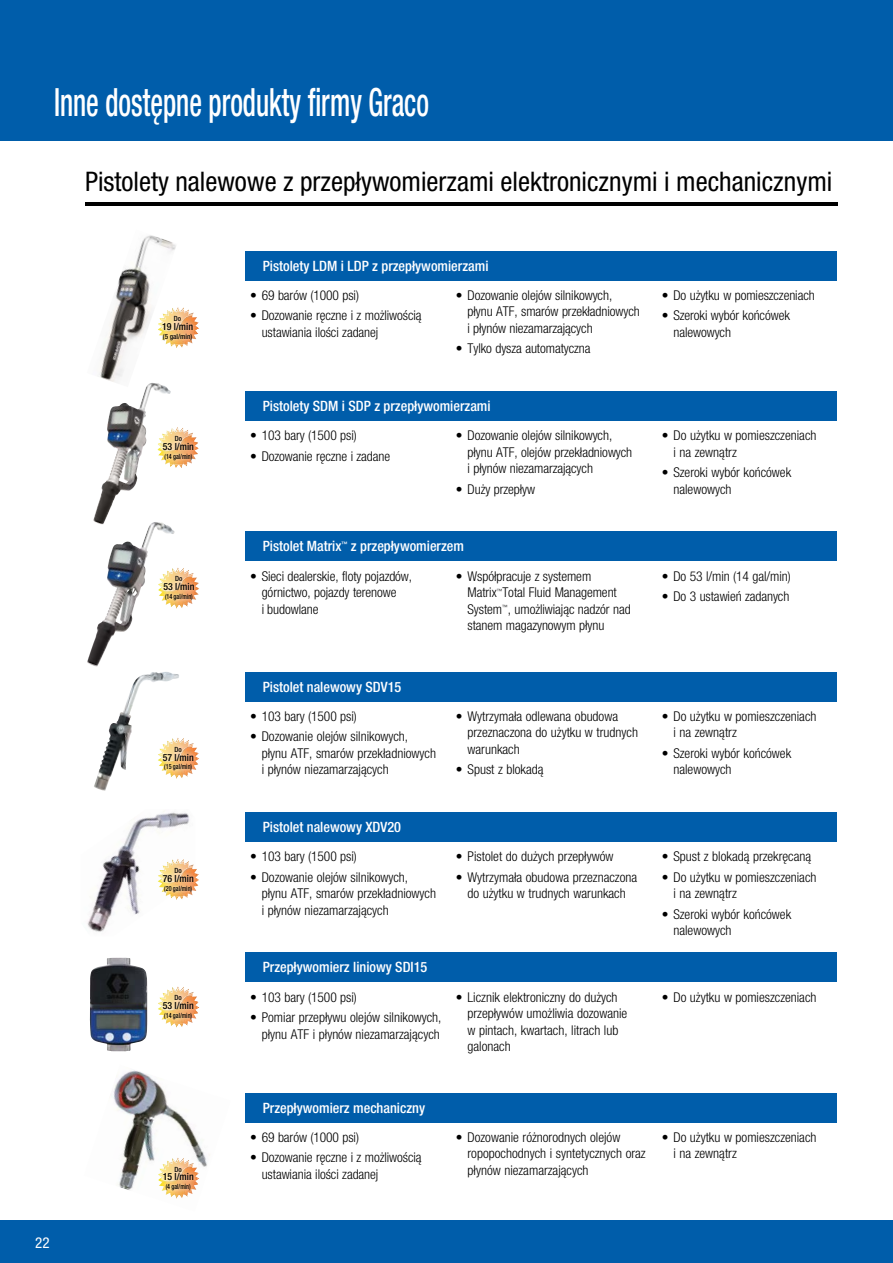
<style>
.page{position:relative;width:893px;height:1263px;background:#fff}
.page>*{position:absolute;margin:0;border:0;box-sizing:border-box;transform-origin:0 0}
.t1{font:500 condensed 39px "Helvetica Neue LTCE";color:#fff;scale:.7 1}
.t2{font:condensed 27px "Helvetica Neue LTCE";color:#000}
.t3{font:condensed 15px "Helvetica Neue LTCE";color:#fff}
.t4{font:500 condensed 14.25px "Helvetica Neue LTCE";color:#fff}
.t5{font:300 condensed 13.5px/16.5px "Helvetica Neue LTCE";color:#000}
.t6{font:500 condensed 9.9px "Helvetica Neue LTCE";color:#000}
.t7{font:500 condensed 7.2px "Helvetica Neue LTCE";color:#000;scale:.85 1}
.t8{font:500 condensed 7.2px "Helvetica Neue LTCE";color:#000}
.t9{font:500 condensed 6.15px "Helvetica Neue LTCE";color:#fff}
.t10{font:300 condensed 5.85px "Helvetica Neue LTCE";color:#000}
</style>
<div class="page">
<img style="left:111px;top:1070px;width:99px;height:120px">
<div style="left:0;top:1220px;width:893px;height:43px;background:#005daa"></div>
<div style="left:0;top:0;width:893px;height:140px;background:#005daa"></div>
<img style="left:132px;top:527px;width:23px;height:86px">
<img style="left:115px;top:714px;width:17px;height:56px">
<img style="left:92px;top:958px;width:55px;height:72px">
<img style="left:87px;top:811px;width:103px;height:121px">
<img style="left:167px;top:738px;width:32px;height:41px">
<img style="left:168px;top:739px;width:21px;height:3px">
<img style="left:157px;top:858px;width:42px;height:42px">
<img style="left:168px;top:860px;width:21px;height:3px">
<img style="left:167px;top:986px;width:32px;height:42px">
<img style="left:168px;top:987px;width:21px;height:4px">
<img style="left:157px;top:1157px;width:43px;height:42px">
<img style="left:168px;top:1159px;width:21px;height:3px">
<img style="left:158px;top:742px;width:40px;height:33px">
<img style="left:160px;top:742px;width:33px;height:19px">
<img style="left:158px;top:863px;width:40px;height:33px">
<img style="left:160px;top:863px;width:33px;height:19px">
<img style="left:158px;top:991px;width:40px;height:33px">
<img style="left:160px;top:991px;width:33px;height:18px">
<img style="left:159px;top:1162px;width:39px;height:33px">
<img style="left:160px;top:1162px;width:33px;height:19px">
<img style="left:129px;top:415px;width:17px;height:76px">
<img style="left:157px;top:427px;width:42px;height:41px">
<img style="left:168px;top:428px;width:20px;height:4px">
<img style="left:158px;top:432px;width:40px;height:33px">
<img style="left:159px;top:432px;width:33px;height:18px">
<img style="left:158px;top:567px;width:41px;height:42px">
<img style="left:168px;top:569px;width:21px;height:3px">
<img style="left:159px;top:572px;width:39px;height:33px">
<img style="left:160px;top:572px;width:33px;height:19px">
<hr style="left:85px;top:202px;width:753px;height:3px;background:#000">
<div style="left:246px;top:251px;width:591px;height:30px;background:#005daa"></div>
<div style="left:246px;top:391px;width:591px;height:30px;background:#005daa"></div>
<div style="left:246px;top:531px;width:591px;height:30px;background:#005daa"></div>
<div style="left:246px;top:672px;width:591px;height:30px;background:#005daa"></div>
<div style="left:246px;top:812px;width:591px;height:30px;background:#005daa"></div>
<div style="left:246px;top:952px;width:591px;height:30px;background:#005daa"></div>
<div style="left:246px;top:1093px;width:591px;height:30px;background:#005daa"></div>
<img style="left:99px;top:235px;width:77px;height:152px">
<img style="left:157px;top:306px;width:42px;height:43px">
<img style="left:168px;top:308px;width:21px;height:3px">
<img style="left:158px;top:311px;width:39px;height:33px">
<img style="left:160px;top:311px;width:33px;height:19px">
<h1 class="t1" style="left:54px;top:88px;width:537px">Inne dostępne produkty firmy Graco</h1>
<h2 class="t2" style="left:85px;top:172px;width:749px">Pistolety nalewowe z przepływomierzami elektronicznymi i mechanicznymi</h2>
<p class="t3" style="left:35px;top:1237px;width:16px">22</p>
<p class="t8" style="left:174px;top:316px;width:9px">Do</p>
<p class="t6" style="left:162px;top:323px;width:33px">19 l/min</p>
<p class="t8" style="left:163px;top:334px;width:31px">(5 gal/min)</p>
<p class="t8" style="left:175px;top:436px;width:9px">Do</p>
<p class="t6" style="left:163px;top:443px;width:33px">53 l/min</p>
<p class="t7" style="left:164px;top:454px;width:34px">(14 gal/min)</p>
<p class="t8" style="left:175px;top:576px;width:9px">Do</p>
<p class="t6" style="left:163px;top:583px;width:33px">53 l/min</p>
<p class="t7" style="left:165px;top:594px;width:34px">(14 gal/min)</p>
<p class="t8" style="left:175px;top:746px;width:9px">Do</p>
<p class="t6" style="left:163px;top:753px;width:33px">57 l/min</p>
<p class="t7" style="left:164px;top:764px;width:34px">(15 gal/min)</p>
<p class="t8" style="left:175px;top:868px;width:9px">Do</p>
<p class="t6" style="left:163px;top:875px;width:33px">76 l/min</p>
<p class="t7" style="left:164px;top:885px;width:34px">(20 gal/min)</p>
<p class="t8" style="left:175px;top:995px;width:9px">Do</p>
<p class="t6" style="left:163px;top:1002px;width:33px">53 l/min</p>
<p class="t7" style="left:164px;top:1013px;width:34px">(14 gal/min)</p>
<p class="t8" style="left:175px;top:1166px;width:9px">Do</p>
<p class="t6" style="left:163px;top:1173px;width:33px">15 l/min</p>
<p class="t7" style="left:166px;top:1184px;width:31px">(4 gal/min)</p>
<p class="t4" style="left:263px;top:260px;width:227px">Pistolety LDM i LDP z przepływomierzami</p>
<p class="t5" style="left:250px;top:288px;width:110px">• 69 barów (1000 psi)</p>
<p class="t5" style="left:262px;top:309px;width:161px;text-indent:-12px">• Dozowanie ręczne i z możliwością ustawiania ilości zadanej</p>
<p class="t5" style="left:468px;top:288px;width:174px;text-indent:-12px">• Dozowanie olejów silnikowych, płynu ATF, smarów przekładniowych i płynów niezamarzających</p>
<p class="t5" style="left:456px;top:342px;width:136px">• Tylko dysza automatyczna</p>
<p class="t4" style="left:263px;top:401px;width:229px">Pistolety SDM i SDP z przepływomierzami</p>
<p class="t5" style="left:250px;top:429px;width:108px">• 103 bary (1500 psi)</p>
<p class="t5" style="left:250px;top:449px;width:142px">• Dozowanie ręczne i zadane</p>
<p class="t5" style="left:468px;top:429px;width:166px;text-indent:-12px">• Dozowanie olejów silnikowych, płynu ATF, olejów przekładniowych i płynów niezamarzających</p>
<p class="t5" style="left:456px;top:482px;width:81px">• Duży przepływ</p>
<p class="t4" style="left:263px;top:541px;width:80px">Pistolet Matrix</p>
<p class="t9" style="left:341px;top:542px;width:8px">™</p>
<p class="t4" style="left:351px;top:541px;width:115px">z przepływomierzem</p>
<p class="t5" style="left:262px;top:569px;width:152px;text-indent:-12px">• Sieci dealerskie, floty pojazdów, górnictwo, pojazdy terenowe<br>i budowlane</p>
<p class="t5" style="left:468px;top:569px;width:151px;text-indent:-12px">• Współpracuje z systemem<br>Matrix Total Fluid Management</p>
<p class="t10" style="left:497px;top:588px;width:7px">™</p>
<p class="t5" style="left:468px;top:602px;width:165px">System , umożliwiając nadzór nad</p>
<p class="t10" style="left:502px;top:605px;width:7px">™</p>
<p class="t5" style="left:468px;top:619px;width:138px">stanem magazynowym płynu</p>
<p class="t4" style="left:263px;top:681px;width:140px">Pistolet nalewowy SDV15</p>
<p class="t5" style="left:250px;top:709px;width:108px">• 103 bary (1500 psi)</p>
<p class="t5" style="left:262px;top:730px;width:176px;text-indent:-12px">• Dozowanie olejów silnikowych, płynu ATF, smarów przekładniowych i płynów niezamarzających</p>
<p class="t4" style="left:263px;top:822px;width:140px">Pistolet nalewowy XDV20</p>
<p class="t5" style="left:250px;top:850px;width:108px">• 103 bary (1500 psi)</p>
<p class="t5" style="left:262px;top:870px;width:176px;text-indent:-12px">• Dozowanie olejów silnikowych, płynu ATF, smarów przekładniowych i płynów niezamarzających</p>
<p class="t4" style="left:263px;top:962px;width:166px">Przepływomierz liniowy SDI15</p>
<p class="t5" style="left:468px;top:709px;width:172px;text-indent:-12px">• Wytrzymała odlewana obudowa przeznaczona do użytku w trudnych warunkach</p>
<p class="t5" style="left:456px;top:763px;width:89px">• Spust z blokadą</p>
<p class="t5" style="left:456px;top:850px;width:159px">• Pistolet do dużych przepływów</p>
<p class="t5" style="left:456px;top:870px;width:183px;text-align:center">• Wytrzymała obudowa przeznaczona do użytku w trudnych warunkach</p>
<p class="t5" style="left:662px;top:288px;width:154px">• Do użytku w pomieszczeniach</p>
<p class="t5" style="left:673px;top:309px;width:118px;text-indent:-12px">• Szeroki wybór końcówek nalewowych</p>
<p class="t5" style="left:673px;top:429px;width:145px;text-indent:-12px">• Do użytku w pomieszczeniach i na zewnątrz</p>
<p class="t5" style="left:673px;top:466px;width:119px;text-indent:-12px">• Szeroki wybór końcówek nalewowych</p>
<p class="t5" style="left:662px;top:569px;width:130px">• Do 53 l/min (14 gal/min)</p>
<p class="t5" style="left:662px;top:590px;width:129px">• Do 3 ustawień zadanych</p>
<p class="t5" style="left:673px;top:709px;width:145px;text-indent:-12px">• Do użytku w pomieszczeniach i na zewnątrz</p>
<p class="t5" style="left:673px;top:746px;width:119px;text-indent:-12px">• Szeroki wybór końcówek nalewowych</p>
<p class="t5" style="left:662px;top:850px;width:151px">• Spust z blokadą przekręcaną</p>
<p class="t5" style="left:673px;top:870px;width:145px;text-indent:-12px">• Do użytku w pomieszczeniach i na zewnątrz</p>
<p class="t5" style="left:673px;top:907px;width:119px;text-indent:-12px">• Szeroki wybór końcówek nalewowych</p>
<p class="t5" style="left:250px;top:990px;width:108px">• 103 bary (1500 psi)</p>
<p class="t5" style="left:250px;top:1011px;width:193px;text-align:right">• Pomiar przepływu olejów silnikowych, płynu ATF i płynów niezamarzających</p>
<p class="t5" style="left:468px;top:990px;width:161px;text-indent:-12px">• Licznik elektroniczny do dużych przepływów umożliwia dozowanie w pintach, kwartach, litrach lub galonach</p>
<p class="t5" style="left:662px;top:990px;width:156px">• Do użytku w pomieszczeniach</p>
<p class="t4" style="left:263px;top:1102px;width:164px">Przepływomierz mechaniczny</p>
<p class="t5" style="left:250px;top:1130px;width:110px">• 69 barów (1000 psi)</p>
<p class="t5" style="left:262px;top:1151px;width:161px;text-indent:-12px">• Dozowanie ręczne i z możliwością ustawiania ilości zadanej</p>
<p class="t5" style="left:468px;top:1130px;width:180px;text-indent:-12px">• Dozowanie różnorodnych olejów ropopochodnych i syntetycznych oraz płynów niezamarzających</p>
<p class="t5" style="left:673px;top:1130px;width:145px;text-indent:-12px">• Do użytku w pomieszczeniach i na zewnątrz</p>
</div>
